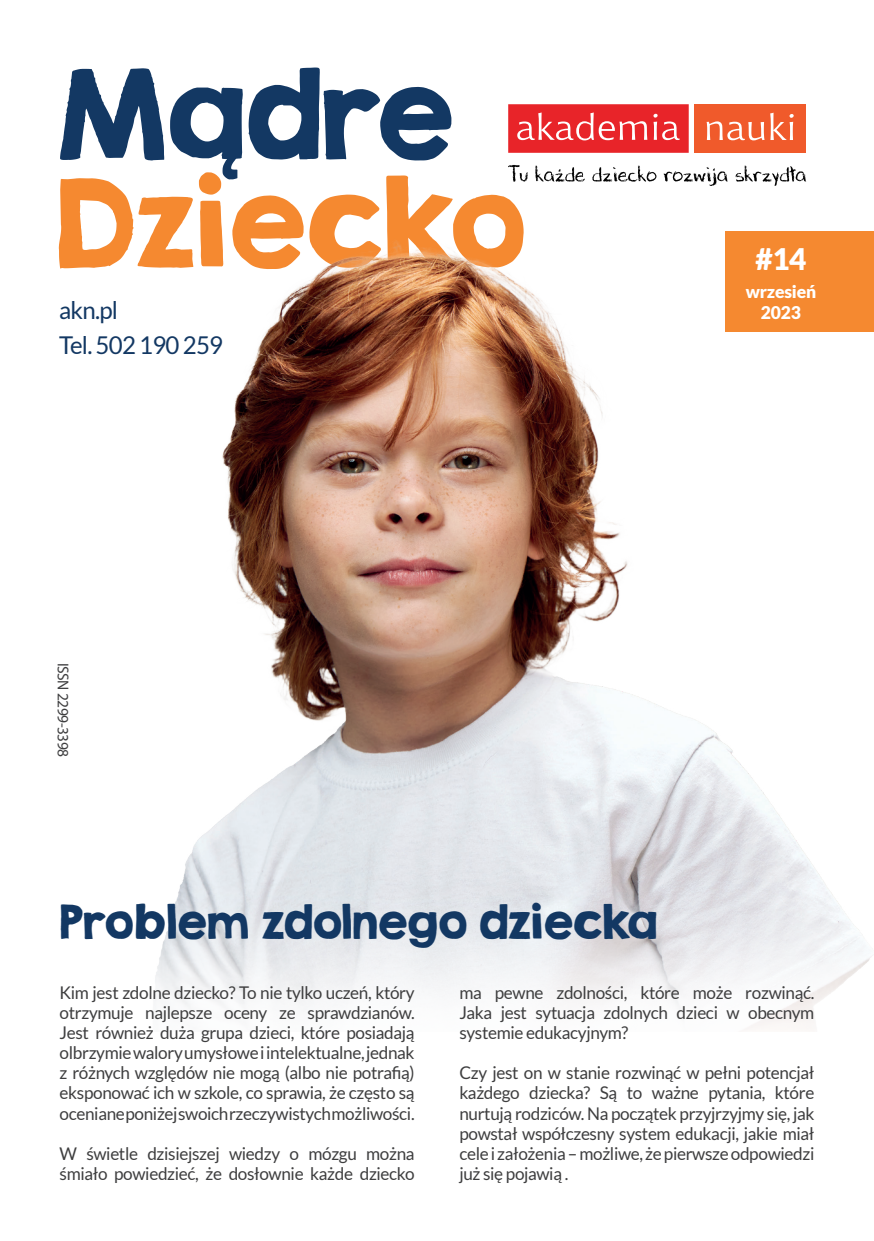
<style>
.page{position:relative;width:874px;height:1241px;background:#fff}
.page>*{position:absolute;margin:0;border:0;box-sizing:border-box;transform-origin:0 0}
.t1{font:110.25px/108.5px "KG Second Chances Solid";color:#f58930}
.t2{font:42px "KG Second Chances Solid";color:#133863}
.t3{font:900 29.75px "Lato";color:#fff}
.TXT{font:24.5px "Lato";letter-spacing:-.03em;color:#133863}
.TXT-2{font:17.5px/20.1px "Lato";letter-spacing:-.02em;color:#3e3e3f;text-align:justify}
.t4{font:900 17.5px/21px "Lato";letter-spacing:-.01em;color:#fff;text-align:center}
.TXT-3{font:15.75px "Myriad Pro";letter-spacing:-.03em;color:#3e3e3f}
.s1{color:#133863}
</style>
<div class="page">
<img style="left:154px;top:243px;width:718px;height:785px">
<div style="left:724px;top:231px;width:149px;height:101px;background:#f58930"></div>
<div style="left:694px;top:104px;width:111px;height:49px;background:#f05a2b"></div>
<div style="left:508px;top:104px;width:180px;height:49px;background:#e82429"></div>
<svg style="left:517px;top:112px;width:162px;height:28px"></svg>
<svg style="left:706px;top:113px;width:87px;height:27px"></svg>
<svg style="left:508px;top:165px;width:19px;height:17px"></svg>
<svg style="left:535px;top:166px;width:49px;height:16px"></svg>
<svg style="left:592px;top:166px;width:64px;height:16px"></svg>
<svg style="left:663px;top:167px;width:64px;height:19px"></svg>
<svg style="left:735px;top:166px;width:70px;height:20px"></svg>
<p class="t1" style="left:57px;top:59px;width:471px"><span class="s1">Mądre<br></span>Dziecko</p>
<p class="TXT" style="left:59px;top:297px;width:60px">akn.pl</p>
<p class="TXT" style="left:59px;top:332px;width:165px">Tel. 502 190 259</p>
<p class="TXT-3" style="left:73px;top:662px;width:96px;rotate:90deg">ISSN 2299-3398</p>
<p class="t3" style="left:755px;top:242px;width:53px">#14</p>
<p class="t4" style="left:745px;top:281px;width:72px">wrzesień<br>2023</p>
<p class="t2" style="left:60px;top:894px;width:599px">Problem zdolnego dziecka</p>
<p class="TXT-2" style="left:459px;top:982px;width:356px">ma pewne zdolności, które może rozwinąć.<br>Jaka jest sytuacja zdolnych dzieci w obecnym systemie edukacyjnym?</p>
<p class="TXT-2" style="left:459px;top:1062px;width:356px">Czy jest on w stanie rozwinąć w pełni potencjał każdego dziecka? Są to ważne pytania, które nurtują rodziców. Na początek przyjrzyjmy się, jak powstał współczesny system edukacji, jakie miał cele i założenia – możliwe, że pierwsze odpowiedzi już się pojawią .</p>
<p class="TXT-2" style="left:60px;top:982px;width:356px">Kim jest zdolne dziecko? To nie tylko uczeń, który otrzymuje najlepsze oceny ze sprawdzianów.<br>Jest również duża grupa dzieci, które posiadają olbrzymie walory umysłowe i intelektualne, jednak z różnych względów nie mogą (albo nie potrafią) eksponować ich w szkole, co sprawia, że często są oceniane poniżej swoich rzeczywistych możliwości.</p>
<p class="TXT-2" style="left:60px;top:1143px;width:356px">W świetle dzisiejszej wiedzy o mózgu można śmiało powiedzieć, że dosłownie każde dziecko</p>
</div>
